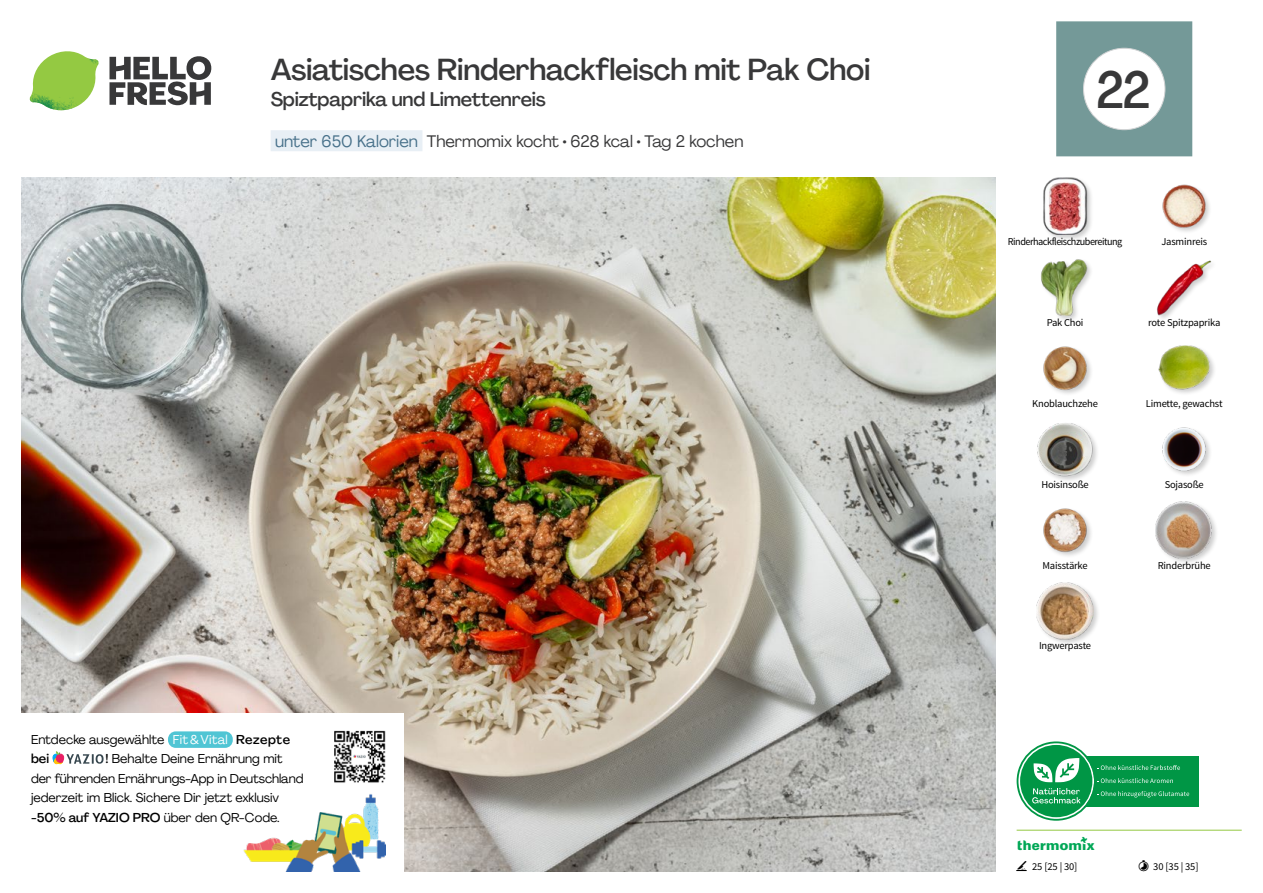
<style>
.page{position:relative;width:1263px;height:893px;background:#fff}
.page>*{position:absolute;margin:0;border:0;box-sizing:border-box;transform-origin:0 0}
.t1{font:500 51.3px "Agrandir";color:#383839;scale:.93 1}
.t2{font:500 30px "Agrandir";letter-spacing:-.015em;color:#383839}
.t3{font:500 19.5px "Agrandir";letter-spacing:-.01em;color:#383839}
.t4{font:16.5px "Agrandir";color:#383839}
.t5{font:12.75px/19.5px "Agrandir";color:#000}
.t6{font:10.5px "Source Sans Pro";letter-spacing:-.02em;color:#000}
.t7{font:10.5px "Source Sans Pro";letter-spacing:-.045em;color:#000}
.s1{color:#48718a}
.s2{color:#fff}
.s3{font-weight:500}
</style>
<div class="page">
<svg style="left:109px;top:56px;width:102px;height:49px"></svg>
<svg style="left:34px;top:51px;width:62px;height:41px"></svg>
<img style="left:67px;top:51px;width:32px;height:27px">
<img style="left:33px;top:74px;width:59px;height:11px">
<img style="left:30px;top:78px;width:60px;height:32px">
<img style="left:65px;top:85px;width:27px;height:25px">
<div style="left:271px;top:130px;width:151px;height:21px;background:#e8eff5"></div>
<hr style="left:1016px;top:830px;width:226px;height:1px;background:#94c942">
<div style="left:1083px;top:756px;width:116px;height:50px;background:#009645"></div>
<svg style="left:1016px;top:741px;width:173px;height:80px"></svg>
<img style="left:21px;top:177px;width:974px;height:695px">
<div style="left:1056px;top:21px;width:136px;height:135px;background:#749998"></div>
<div style="left:1083px;top:48px;width:82px;height:82px;background:#fff;border-radius:50%"></div>
<div style="left:1083px;top:48px;width:82px;height:82px;border:1px solid #d1d3d4;border-radius:50%"></div>
<div style="left:1042px;top:176px;width:52px;height:65px;background:#000;opacity:.2"></div>
<img style="left:1042px;top:177px;width:51px;height:57px">
<img style="left:1162px;top:184px;width:48px;height:48px">
<img style="left:1157px;top:260px;width:55px;height:55px">
<div style="left:1040px;top:258px;width:54px;height:64px;background:#000;opacity:.2"></div>
<img style="left:1040px;top:258px;width:53px;height:57px">
<img style="left:1043px;top:346px;width:48px;height:48px">
<img style="left:1158px;top:345px;width:55px;height:49px">
<div style="left:1155px;top:500px;width:64px;height:65px;background:#000;opacity:.2"></div>
<img style="left:1155px;top:501px;width:58px;height:57px">
<div style="left:1035px;top:581px;width:66px;height:65px;background:#000;opacity:.2"></div>
<img style="left:1036px;top:582px;width:58px;height:57px">
<img style="left:1043px;top:508px;width:48px;height:48px">
<div style="left:1036px;top:421px;width:64px;height:62px;background:#000;opacity:.2"></div>
<img style="left:1036px;top:421px;width:58px;height:56px">
<img style="left:1162px;top:427px;width:48px;height:48px">
<div style="left:0;top:713px;width:403px;height:180px;background:#fff"></div>
<div style="left:168px;top:731px;width:65px;height:17px;background:#50c5d4;border-radius:8px"></div>
<svg style="left:53px;top:751px;width:51px;height:13px"></svg>
<img style="left:334px;top:730px;width:52px;height:47px">
<img style="left:243px;top:777px;width:143px;height:95px">
<h2 class="t2" style="left:271px;top:51px;width:601px">Asiatisches Rinderhackfleisch mit Pak Choi</h2>
<h3 class="t3" style="left:271px;top:87px;width:277px">Spiztpaprika und Limettenreis</h3>
<p class="t4" style="left:275px;top:131px;width:470px"><span class="s1">unter 650 Kalorien</span> Thermomix kocht • 628 kcal • Tag 2 kochen</p>
<p class="t5" style="left:31px;top:729px;width:261px">Entdecke ausgewählte <span class="s2">Fit &amp;Vital</span> <span class="s3">Rezepte bei</span></p>
<p class="t5" style="left:31px;top:749px;width:274px;text-indent:74px"><span class="s3">!</span> Behalte Deine Ernährung mit der führenden Ernährungs-App in Deutschland jederzeit im Blick. Sichere Dir jetzt exklusiv <span class="s3">-50% auf YAZIO PRO</span> über den QR-Code.</p>
<h1 class="t1" style="left:1096px;top:58px;width:60px">22</h1>
<p class="t7" style="left:1008px;top:235px;width:116px">Rinderhackfleischzubereitung</p>
<p class="t6" style="left:1161px;top:235px;width:47px">Jasminreis</p>
<p class="t6" style="left:1047px;top:316px;width:38px">Pak Choi</p>
<p class="t6" style="left:1148px;top:316px;width:74px">rote Spitzpaprika</p>
<p class="t6" style="left:1032px;top:397px;width:67px">Knoblauchzehe</p>
<p class="t6" style="left:1146px;top:397px;width:78px">Limette, gewachst</p>
<p class="t6" style="left:1041px;top:478px;width:49px">Hoisinsoße</p>
<p class="t6" style="left:1165px;top:478px;width:41px">Sojasoße</p>
<p class="t6" style="left:1042px;top:559px;width:47px">Maisstärke</p>
<p class="t6" style="left:1158px;top:559px;width:55px">Rinderbrühe</p>
<p class="t6" style="left:1039px;top:639px;width:54px">Ingwerpaste</p>
<p class="t6" style="left:1032px;top:860px;width:47px">25 [25 | 30]</p>
<p class="t6" style="left:1153px;top:860px;width:47px">30 [35 | 35]</p>
</div>
